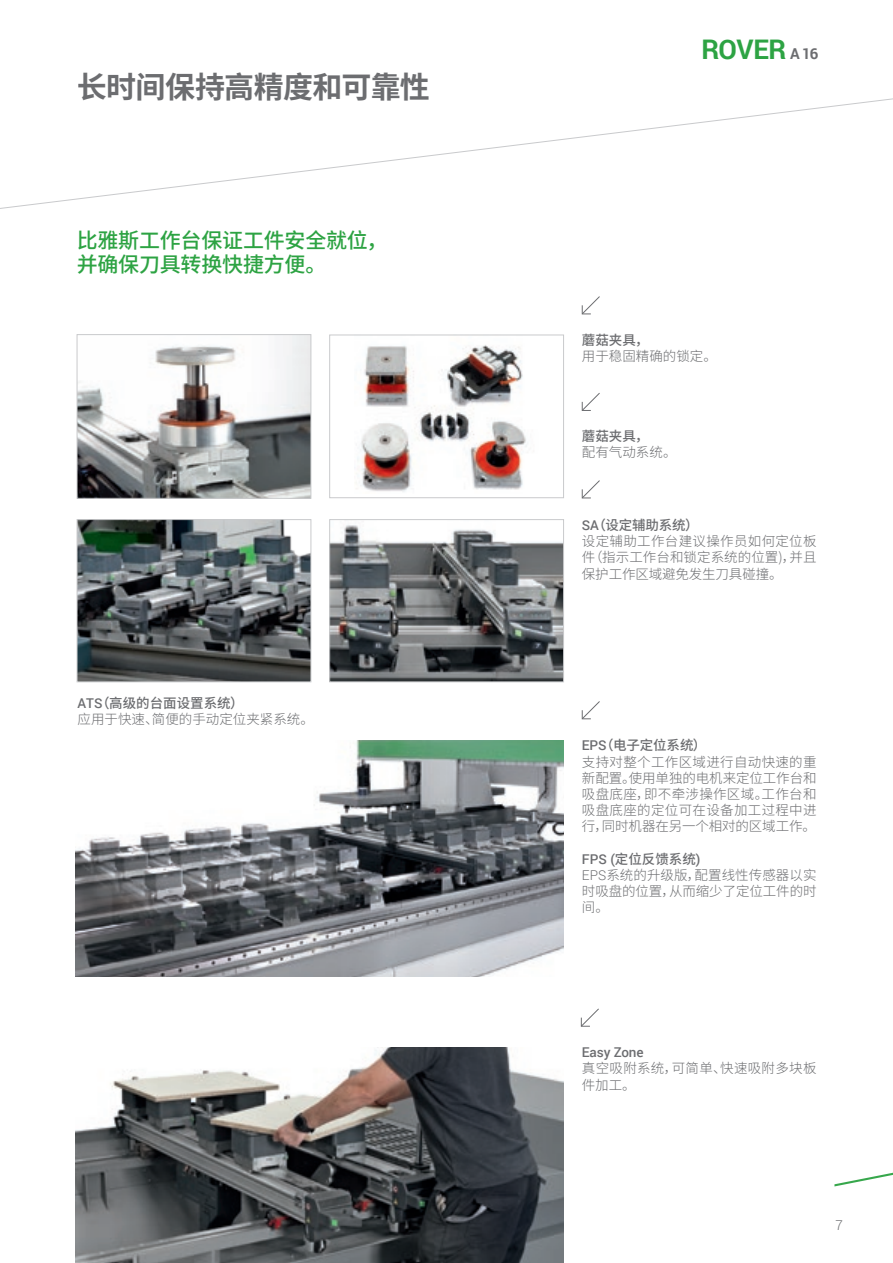
<style>
.page{position:relative;width:893px;height:1263px;background:#fff}
.page>*{position:absolute;margin:0;border:0;box-sizing:border-box;transform-origin:0 0}
.t1{font:700 30px "Noto Sans CJ Ksc";letter-spacing:-.02em;color:#6c6d70}
.t2{font:700 27px "Roboto";letter-spacing:-.015em;color:#2da343}
.t3{font:500 21px/24px "Noto Sans CJ Ksc";letter-spacing:-.01em;color:#2da343}
.t4{font:300 13.5px/16.2px "Noto Sans CJ Ksc";letter-spacing:.005em;color:#6c6d70}
.t5{font:500 13.5px "Noto Sans CJ Ksc";color:#6c6d70}
.t6{font:500 13.5px "Roboto";letter-spacing:-.01em;color:#6c6d70}
.t7{font:300 13.5px "Roboto";color:#6c6d70}
.s1{font-family:"Roboto"}
.s2{font-size:15px;color:#6c6d70}
.s3{font-weight:500}
</style>
<div class="page">
<svg style="left:834px;top:1172px;width:59px;height:14px"></svg>
<svg style="left:0;top:98px;width:893px;height:111px"></svg>
<img style="left:76px;top:740px;width:488px;height:237px">
<svg style="left:581px;top:480px;width:19px;height:19px"></svg>
<svg style="left:581px;top:296px;width:19px;height:19px"></svg>
<svg style="left:581px;top:393px;width:19px;height:18px"></svg>
<svg style="left:581px;top:701px;width:19px;height:19px"></svg>
<img style="left:331px;top:524px;width:231px;height:156px">
<div style="left:329px;top:519px;width:235px;height:163px;border:1px solid #c9cacc"></div>
<img style="left:79px;top:521px;width:230px;height:159px">
<div style="left:77px;top:519px;width:234px;height:163px;border:1px solid #c9cacc"></div>
<img style="left:79px;top:336px;width:230px;height:161px">
<div style="left:77px;top:334px;width:234px;height:165px;border:1px solid #c9cacc"></div>
<img style="left:356px;top:345px;width:171px;height:147px">
<div style="left:329px;top:335px;width:235px;height:163px;border:1px solid #c9cacc"></div>
<img style="left:76px;top:1047px;width:488px;height:216px">
<svg style="left:580px;top:1008px;width:19px;height:19px"></svg>
<h1 class="t1" style="left:77px;top:70px;width:355px">长时间保持高精度和可靠性</h1>
<p class="t3" style="left:77px;top:229px;width:312px">比雅斯工作台保证工件安全就位，并确保刀具转换快捷方便。</p>
<p class="t5" style="left:78px;top:695px;width:168px"><span class="s1">ATS</span>（高级的台面设置系统）</p>
<p class="t4" style="left:78px;top:711px;width:238px">应用于快速、简便的手动定位夹紧系统。</p>
<p class="t2" style="left:702px;top:30px;width:118px">ROVER <span class="s2">A 16</span></p>
<p class="t4" style="left:582px;top:332px;width:137px"><span class="s3">蘑菇夹具，<br></span>用于稳固精确的锁定。</p>
<p class="t4" style="left:582px;top:428px;width:96px"><span class="s3">蘑菇夹具，<br></span>配有气动系统。</p>
<p class="t5" style="left:582px;top:517px;width:118px"><span class="s1">SA</span>（设定辅助系统）</p>
<p class="t4" style="left:582px;top:533px;width:236px;text-align:justify">设定辅助工作台建议操作员如何定位板件（指示工作台和锁定系统的位置)，并且保护工作区域避免发生刀具碰撞。</p>
<p class="t5" style="left:582px;top:738px;width:126px"><span class="s1">EPS</span>（电子定位系统）</p>
<p class="t4" style="left:582px;top:754px;width:236px;text-align:justify">支持对整个工作区域进行自动快速的重新配置。使用单独的电机来定位工作台和吸盘底座，即不牵涉操作区域。工作台和吸盘底座的定位可在设备加工过程中进行，同时机器在另一个相对的区域工作。</p>
<p class="t5" style="left:582px;top:851px;width:120px"><span class="s1">FPS (</span>定位反馈系统<span class="s1">)</span></p>
<p class="t4" style="left:582px;top:867px;width:236px;text-align:justify"><span class="s1">EPS</span>系统的升级版，配置线性传感器以实时吸盘的位置，从而缩少了定位工件的时间。</p>
<p class="t6" style="left:582px;top:1043px;width:63px">Easy Zone</p>
<p class="t4" style="left:582px;top:1061px;width:236px">真空吸附系统，可简单、快速吸附多块板件加工。</p>
<p class="t7" style="left:836px;top:1215px;width:9px">7</p>
</div>
